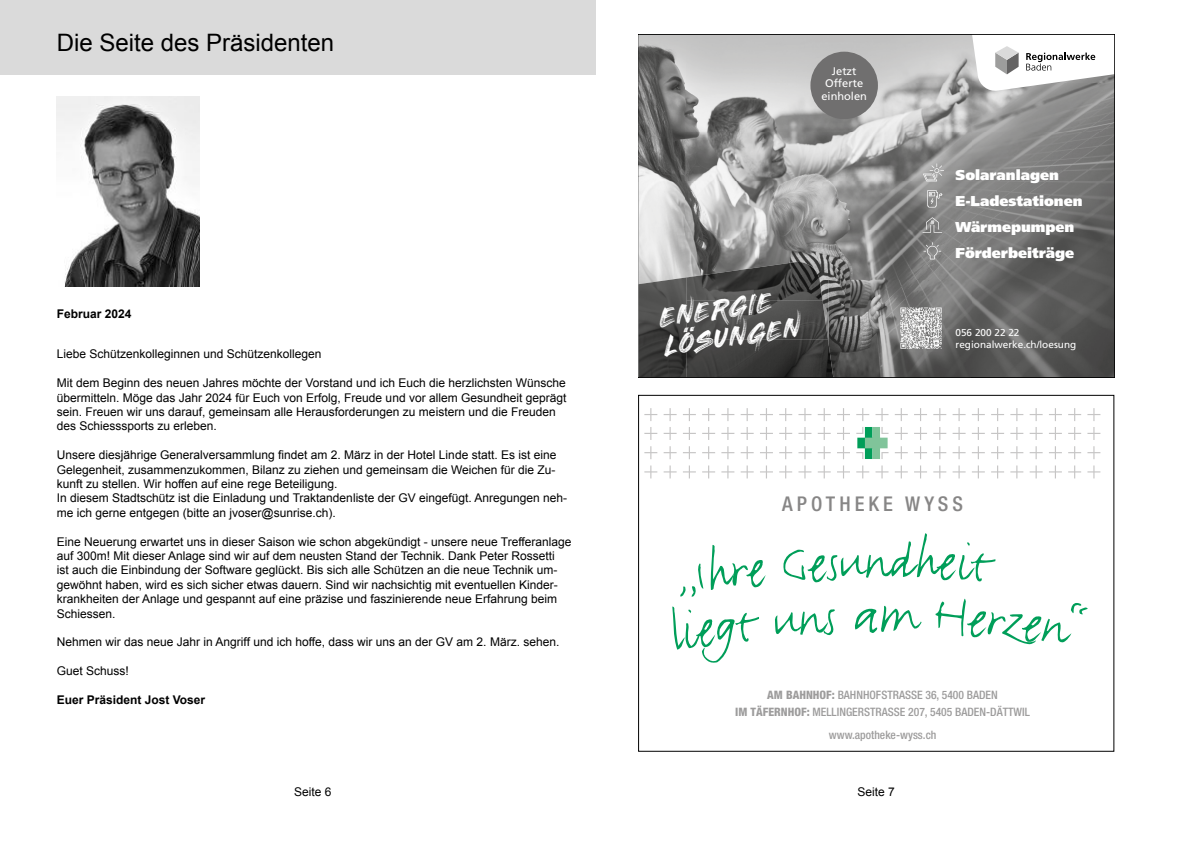
<style>
.page{position:relative;width:1191px;height:842px;background:#fff}
.page>*{position:absolute;margin:0;border:0;box-sizing:border-box;transform-origin:0 0}
.t1{font:27.8px/28.8px "pwc versal Regular";color:#fff}
.t2{font:24px "Arial";color:#000}
.t3{font:500 condensed 20.4px "Helvetica Neue";letter-spacing:.2em;color:#878686}
.t4{font:900 14.3px/26px "Frutiger LT Std";color:#fff}
.t5{font:12px/14.4px "Arial";color:#000}
.t6{font:700 12px "Arial";color:#000}
.t7{font:500 condensed 11.6px/16.8px "Helvetica Neue";color:#9d9c9c;text-align:center}
.t8{font:11.1px/12.4px "Frutiger LT Std";color:#fff;text-align:center}
.t9{font:10px/11.7px "Frutiger LT Std";color:#fff}
.s1{font-weight:800}
</style>
<div class="page">
<div style="left:0;top:0;width:595px;height:74px;background:#dadada"></div>
<img style="left:57px;top:97px;width:143px;height:190px">
<svg style="left:638px;top:34px;width:476px;height:344px;background:#898888"></svg>
<svg style="left:680px;top:563px;width:23px;height:34px"></svg>
<svg style="left:710px;top:545px;width:55px;height:45px"></svg>
<svg style="left:783px;top:533px;width:212px;height:50px"></svg>
<svg style="left:672px;top:606px;width:87px;height:57px"></svg>
<svg style="left:775px;top:609px;width:60px;height:27px"></svg>
<svg style="left:855px;top:605px;width:67px;height:28px"></svg>
<svg style="left:935px;top:599px;width:152px;height:46px"></svg>
<svg style="left:644px;top:408px;width:13px;height:13px"></svg>
<svg style="left:663px;top:408px;width:13px;height:13px"></svg>
<svg style="left:683px;top:408px;width:13px;height:13px"></svg>
<svg style="left:702px;top:408px;width:13px;height:13px"></svg>
<svg style="left:721px;top:408px;width:13px;height:13px"></svg>
<svg style="left:740px;top:408px;width:13px;height:13px"></svg>
<svg style="left:760px;top:408px;width:13px;height:13px"></svg>
<svg style="left:779px;top:408px;width:13px;height:13px"></svg>
<svg style="left:798px;top:408px;width:13px;height:13px"></svg>
<svg style="left:817px;top:408px;width:13px;height:13px"></svg>
<svg style="left:837px;top:408px;width:13px;height:13px"></svg>
<svg style="left:856px;top:408px;width:13px;height:13px"></svg>
<svg style="left:875px;top:408px;width:13px;height:13px"></svg>
<svg style="left:894px;top:408px;width:13px;height:13px"></svg>
<svg style="left:914px;top:408px;width:13px;height:13px"></svg>
<svg style="left:933px;top:408px;width:13px;height:13px"></svg>
<svg style="left:952px;top:408px;width:13px;height:13px"></svg>
<svg style="left:972px;top:408px;width:12px;height:13px"></svg>
<svg style="left:991px;top:408px;width:13px;height:13px"></svg>
<svg style="left:1010px;top:408px;width:13px;height:13px"></svg>
<svg style="left:1029px;top:408px;width:13px;height:13px"></svg>
<svg style="left:1049px;top:408px;width:13px;height:13px"></svg>
<svg style="left:1068px;top:408px;width:13px;height:13px"></svg>
<svg style="left:1087px;top:408px;width:13px;height:13px"></svg>
<svg style="left:644px;top:427px;width:13px;height:13px"></svg>
<svg style="left:663px;top:427px;width:13px;height:13px"></svg>
<svg style="left:683px;top:427px;width:13px;height:13px"></svg>
<svg style="left:702px;top:427px;width:13px;height:13px"></svg>
<svg style="left:721px;top:427px;width:13px;height:13px"></svg>
<svg style="left:740px;top:427px;width:13px;height:13px"></svg>
<svg style="left:760px;top:427px;width:13px;height:13px"></svg>
<svg style="left:779px;top:427px;width:13px;height:13px"></svg>
<svg style="left:798px;top:427px;width:13px;height:13px"></svg>
<svg style="left:817px;top:427px;width:13px;height:13px"></svg>
<svg style="left:837px;top:427px;width:13px;height:13px"></svg>
<svg style="left:894px;top:427px;width:13px;height:13px"></svg>
<svg style="left:914px;top:427px;width:13px;height:13px"></svg>
<svg style="left:933px;top:427px;width:13px;height:13px"></svg>
<svg style="left:952px;top:427px;width:13px;height:13px"></svg>
<svg style="left:972px;top:427px;width:12px;height:13px"></svg>
<svg style="left:991px;top:427px;width:13px;height:13px"></svg>
<svg style="left:1010px;top:427px;width:13px;height:13px"></svg>
<svg style="left:1029px;top:427px;width:13px;height:13px"></svg>
<svg style="left:1049px;top:427px;width:13px;height:13px"></svg>
<svg style="left:1068px;top:427px;width:13px;height:13px"></svg>
<svg style="left:1087px;top:427px;width:13px;height:13px"></svg>
<svg style="left:644px;top:446px;width:13px;height:13px"></svg>
<svg style="left:663px;top:446px;width:13px;height:13px"></svg>
<svg style="left:683px;top:446px;width:13px;height:13px"></svg>
<svg style="left:702px;top:446px;width:13px;height:13px"></svg>
<svg style="left:721px;top:446px;width:13px;height:13px"></svg>
<svg style="left:740px;top:446px;width:13px;height:13px"></svg>
<svg style="left:760px;top:446px;width:13px;height:13px"></svg>
<svg style="left:779px;top:446px;width:13px;height:13px"></svg>
<svg style="left:798px;top:446px;width:13px;height:13px"></svg>
<svg style="left:817px;top:446px;width:13px;height:13px"></svg>
<svg style="left:837px;top:446px;width:13px;height:13px"></svg>
<svg style="left:895px;top:446px;width:12px;height:13px"></svg>
<svg style="left:914px;top:446px;width:13px;height:13px"></svg>
<svg style="left:933px;top:446px;width:13px;height:13px"></svg>
<svg style="left:952px;top:446px;width:13px;height:13px"></svg>
<svg style="left:972px;top:446px;width:12px;height:13px"></svg>
<svg style="left:991px;top:446px;width:13px;height:13px"></svg>
<svg style="left:1010px;top:446px;width:13px;height:13px"></svg>
<svg style="left:1029px;top:446px;width:13px;height:13px"></svg>
<svg style="left:1049px;top:446px;width:13px;height:13px"></svg>
<svg style="left:1068px;top:446px;width:13px;height:13px"></svg>
<svg style="left:1087px;top:446px;width:13px;height:13px"></svg>
<svg style="left:644px;top:465px;width:13px;height:13px"></svg>
<svg style="left:663px;top:465px;width:13px;height:13px"></svg>
<svg style="left:683px;top:465px;width:13px;height:13px"></svg>
<svg style="left:702px;top:465px;width:13px;height:13px"></svg>
<svg style="left:721px;top:465px;width:13px;height:13px"></svg>
<svg style="left:740px;top:465px;width:13px;height:13px"></svg>
<svg style="left:760px;top:465px;width:13px;height:13px"></svg>
<svg style="left:779px;top:465px;width:13px;height:13px"></svg>
<svg style="left:798px;top:465px;width:13px;height:13px"></svg>
<svg style="left:818px;top:465px;width:12px;height:13px"></svg>
<svg style="left:837px;top:465px;width:13px;height:13px"></svg>
<svg style="left:856px;top:465px;width:13px;height:13px"></svg>
<svg style="left:875px;top:465px;width:13px;height:13px"></svg>
<svg style="left:895px;top:465px;width:12px;height:13px"></svg>
<svg style="left:914px;top:465px;width:13px;height:13px"></svg>
<svg style="left:933px;top:465px;width:13px;height:13px"></svg>
<svg style="left:952px;top:465px;width:13px;height:13px"></svg>
<svg style="left:972px;top:465px;width:12px;height:13px"></svg>
<svg style="left:991px;top:465px;width:13px;height:13px"></svg>
<svg style="left:1010px;top:465px;width:13px;height:13px"></svg>
<svg style="left:1029px;top:465px;width:13px;height:13px"></svg>
<svg style="left:1049px;top:465px;width:13px;height:13px"></svg>
<svg style="left:1068px;top:465px;width:13px;height:13px"></svg>
<svg style="left:1087px;top:465px;width:13px;height:13px"></svg>
<svg style="left:856px;top:427px;width:32px;height:32px"></svg>
<h2 class="t2" style="left:57px;top:27px;width:279px">Die Seite des Präsidenten</h2>
<p class="t6" style="left:57px;top:306px;width:76px">Februar 2024</p>
<p class="t5" style="left:57px;top:347px;width:266px">Liebe Schützenkolleginnen und Schützenkollegen</p>
<p class="t5" style="left:57px;top:376px;width:511px">Mit dem Beginn des neuen Jahres möchte der Vorstand und ich Euch die herzlichsten Wünsche übermitteln. Möge das Jahr 2024 für Euch von Erfolg, Freude und vor allem Gesundheit geprägt sein. Freuen wir uns darauf, gemeinsam alle Herausforderungen zu meistern und die Freuden des Schiesssports zu erleben.</p>
<p class="t5" style="left:57px;top:448px;width:512px">Unsere diesjährige Generalversammlung findet am 2. März in der Hotel Linde statt. Es ist eine Gelegenheit, zusammenzukommen, Bilanz zu ziehen und gemeinsam die Weichen für die Zu&shy;kunft zu stellen. Wir hoffen auf eine rege Beteiligung.<br>In diesem Stadtschütz ist die Einladung und Traktandenliste der GV eingefügt. Anregungen neh&shy;me ich gerne entgegen (bitte an jvoser@sunrise.ch).</p>
<p class="t5" style="left:57px;top:534px;width:516px">Eine Neuerung erwartet uns in dieser Saison wie schon abgekündigt - unsere neue Trefferanlage auf 300m! Mit dieser Anlage sind wir auf dem neusten Stand der Technik. Dank Peter Rossetti<br>ist auch die Einbindung der Software geglückt. Bis sich alle Schützen an die neue Technik um&shy;gewöhnt haben, wird es sich sicher etwas dauern. Sind wir nachsichtig mit eventuellen Kinder&shy;krankheiten der Anlage und gespannt auf eine präzise und faszinierende neue Erfahrung beim Schiessen.</p>
<p class="t5" style="left:57px;top:635px;width:504px">Nehmen wir das neue Jahr in Angriff und ich hoffe, dass wir uns an der GV am 2. März. sehen.</p>
<p class="t5" style="left:57px;top:664px;width:74px">Guet Schuss!</p>
<p class="t6" style="left:57px;top:692px;width:150px">Euer Präsident Jost Voser</p>
<p class="t8" style="left:821px;top:65px;width:47px">Jetzt<br>Offerte einholen</p>
<h1 class="t1" style="left:657px;top:303px;width:140px;rotate:-8deg">Energie<br>Lösungen</h1>
<p class="t4" style="left:955px;top:162px;width:128px">Solaranlagen<br>E-Ladestationen<br>Wärmepumpen<br>Förderbeiträge</p>
<p class="t9" style="left:955px;top:327px;width:122px">056 200 22 22 regionalwerke.ch/loesung</p>
<h3 class="t3" style="left:782px;top:491px;width:182px">APOTHEKE WYSS</h3>
<p class="t7" style="left:735px;top:686px;width:296px"><span class="s1">AM BAHNHOF:</span> BAHNHOFSTRASSE 36, 5400 BADEN<br><span class="s1">IM TÄFERNHOF:</span> MELLINGERSTRASSE 207, 5405 BADEN-DÄTTWIL</p>
<p class="t7" style="left:828px;top:726px;width:109px">www.apotheke-wyss.ch</p>
<p class="t5" style="left:294px;top:785px;width:39px">Seite 6</p>
<p class="t5" style="left:857px;top:785px;width:39px">Seite 7</p>
</div>
